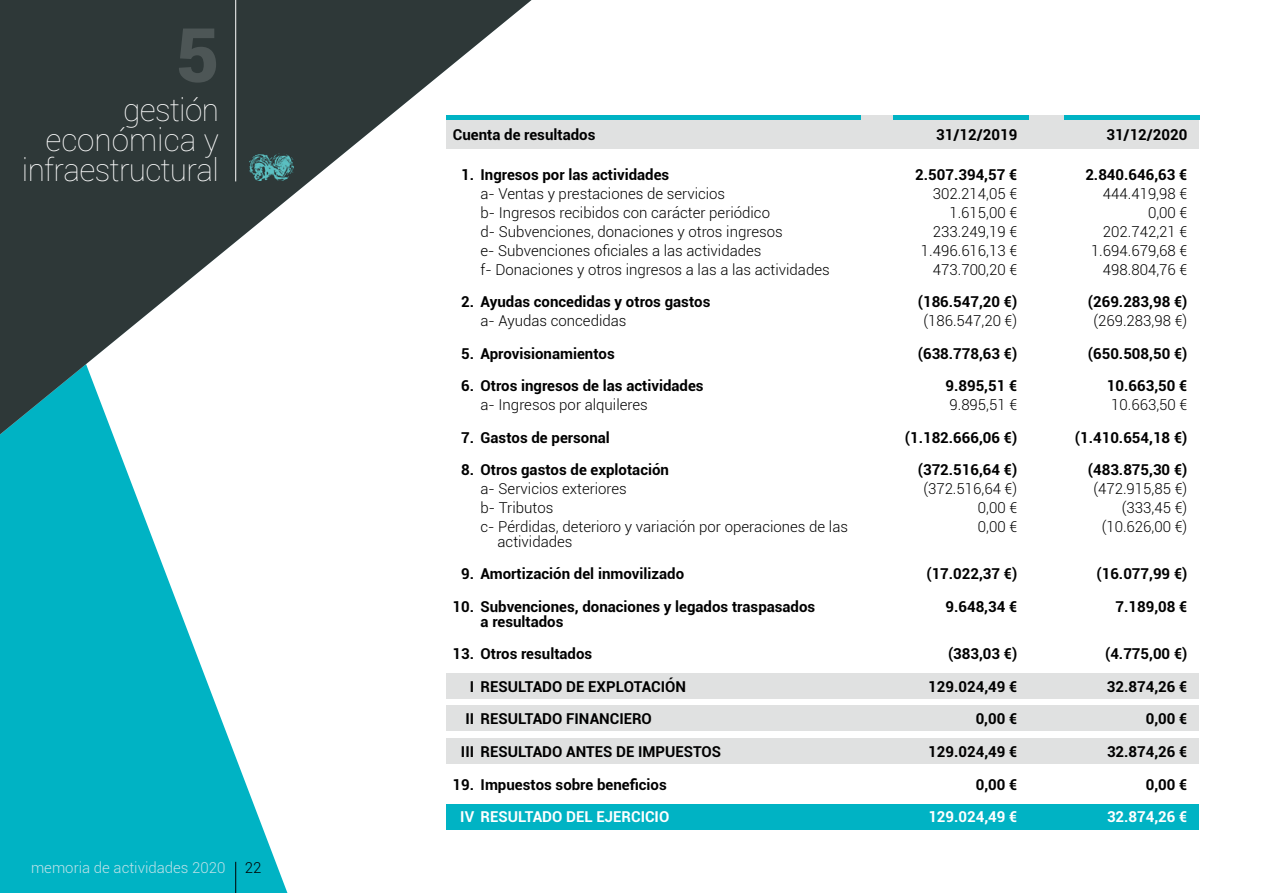
<style>
.page{position:relative;width:1263px;height:893px;background:#fff}
.page>*{position:absolute;margin:0;border:0;box-sizing:border-box;transform-origin:0 0}
.t1{font:900 75px "Roboto";color:#4d5656}
.t2{font:100 31.5px/30px "Roboto";letter-spacing:-.02em;color:#fff;text-align:right}
.t3{font:700 15px/15px "Roboto";color:#000}
.t4{font:300 15px/15px "Roboto";color:#000}
.t5{font:700 15px "Roboto";color:#fff}
.t6{font:300 15px "Roboto";color:#bee2e9}
</style>
<div class="page">
<svg style="left:0;top:495px;width:288px;height:398px;fill:#00b3c4"></svg>
<svg style="left:0;top:0;width:532px;height:495px"></svg>
<hr style="left:235px;top:862px;width:1px;height:31px;background:#000">
<svg style="left:0;top:0;width:531px;height:434px;fill:#2e3838"></svg>
<img style="left:250px;top:153px;width:44px;height:28px">
<hr style="left:235px;top:0;width:1px;height:181px;background:#fff">
<div style="left:446px;top:804px;width:753px;height:25px;background:#00b3c4"></div>
<div style="left:446px;top:738px;width:753px;height:26px;background:#e0e1e1"></div>
<div style="left:446px;top:706px;width:753px;height:25px;background:#e0e1e1"></div>
<div style="left:446px;top:673px;width:753px;height:25px;background:#e0e1e1"></div>
<div style="left:446px;top:115px;width:752px;height:34px;background:#e0e1e1"></div>
<div style="left:446px;top:115px;width:415px;height:5px;background:#00b3c4"></div>
<div style="left:1064px;top:115px;width:135px;height:5px;background:#00b3c4"></div>
<div style="left:893px;top:115px;width:135px;height:5px;background:#00b3c4"></div>
<h1 class="t1" style="left:176px;top:2px;width:45px">5</h1>
<h2 class="t2" style="left:22px;top:94px;width:199px">gestión económica y infraestructural</h2>
<p class="t6" style="left:31px;top:857px;width:196px">memoria de actividades 2020</p>
<p class="t4" style="left:245px;top:860px;width:18px">22</p>
<p class="t3" style="left:453px;top:126px;width:144px">Cuenta de resultados</p>
<p class="t3" style="left:936px;top:126px;width:82px">31/12/2019</p>
<p class="t3" style="left:1106px;top:126px;width:82px">31/12/2020</p>
<p class="t3" style="left:461px;top:167px;width:210px">1. Ingresos por las actividades</p>
<p class="t3" style="left:915px;top:167px;width:103px">2.507.394,57 €</p>
<p class="t3" style="left:1085px;top:167px;width:104px">2.840.646,63 €</p>
<p class="t4" style="left:480px;top:186px;width:246px">a- Ventas y prestaciones de servicios</p>
<p class="t4" style="left:933px;top:186px;width:86px">302.214,05 €</p>
<p class="t4" style="left:1103px;top:186px;width:86px">444.419,98 €</p>
<p class="t4" style="left:480px;top:205px;width:291px">b- Ingresos recibidos con carácter periódico</p>
<p class="t4" style="left:949px;top:205px;width:69px">1.615,00 €</p>
<p class="t4" style="left:1148px;top:205px;width:41px">0,00 €</p>
<p class="t4" style="left:480px;top:224px;width:304px">d- Subvenciones, donaciones y otros ingresos</p>
<p class="t4" style="left:933px;top:224px;width:86px">233.249,19 €</p>
<p class="t4" style="left:1103px;top:224px;width:86px">202.742,21 €</p>
<p class="t4" style="left:480px;top:243px;width:282px">e- Subvenciones oficiales a las actividades</p>
<p class="t4" style="left:921px;top:243px;width:98px">1.496.616,13 €</p>
<p class="t4" style="left:1091px;top:243px;width:98px">1.694.679,68 €</p>
<p class="t4" style="left:481px;top:262px;width:351px">f- Donaciones y otros ingresos a las a las actividades</p>
<p class="t4" style="left:933px;top:262px;width:86px">473.700,20 €</p>
<p class="t4" style="left:1103px;top:262px;width:86px">498.804,76 €</p>
<p class="t3" style="left:461px;top:294px;width:251px">2. Ayudas concedidas y otros gastos</p>
<p class="t3" style="left:918px;top:294px;width:101px">(186.547,20 €)</p>
<p class="t3" style="left:1088px;top:294px;width:101px">(269.283,98 €)</p>
<p class="t4" style="left:481px;top:313px;width:147px">a- Ayudas concedidas</p>
<p class="t4" style="left:923px;top:313px;width:95px">(186.547,20 €)</p>
<p class="t4" style="left:1093px;top:313px;width:95px">(269.283,98 €)</p>
<p class="t3" style="left:461px;top:345px;width:155px">5. Aprovisionamientos</p>
<p class="t3" style="left:918px;top:345px;width:101px">(638.778,63 €)</p>
<p class="t3" style="left:1088px;top:345px;width:101px">(650.508,50 €)</p>
<p class="t3" style="left:461px;top:378px;width:244px">6. Otros ingresos de las actividades</p>
<p class="t3" style="left:945px;top:378px;width:73px">9.895,51 €</p>
<p class="t3" style="left:1107px;top:378px;width:82px">10.663,50 €</p>
<p class="t4" style="left:480px;top:397px;width:169px">a- Ingresos por alquileres</p>
<p class="t4" style="left:949px;top:397px;width:69px">9.895,51 €</p>
<p class="t4" style="left:1111px;top:397px;width:78px">10.663,50 €</p>
<p class="t3" style="left:461px;top:429px;width:150px">7. Gastos de personal</p>
<p class="t3" style="left:905px;top:429px;width:114px">(1.182.666,06 €)</p>
<p class="t3" style="left:1075px;top:429px;width:114px">(1.410.654,18 €)</p>
<p class="t3" style="left:461px;top:462px;width:209px">8. Otros gastos de explotación</p>
<p class="t3" style="left:918px;top:462px;width:101px">(372.516,64 €)</p>
<p class="t3" style="left:1088px;top:462px;width:101px">(483.875,30 €)</p>
<p class="t4" style="left:480px;top:481px;width:148px">a- Servicios exteriores</p>
<p class="t4" style="left:923px;top:481px;width:95px">(372.516,64 €)</p>
<p class="t4" style="left:1093px;top:481px;width:95px">(472.915,85 €)</p>
<p class="t4" style="left:480px;top:500px;width:74px">b- Tributos</p>
<p class="t4" style="left:978px;top:500px;width:41px">0,00 €</p>
<p class="t4" style="left:1122px;top:500px;width:67px">(333,45 €)</p>
<p class="t4" style="left:498px;top:519px;width:352px;text-indent:-17px">c- Pérdidas, deterioro y variación por operaciones de las actividades</p>
<p class="t4" style="left:978px;top:519px;width:41px">0,00 €</p>
<p class="t4" style="left:1102px;top:519px;width:87px">(10.626,00 €)</p>
<p class="t3" style="left:461px;top:566px;width:224px">9. Amortización del inmovilizado</p>
<p class="t3" style="left:926px;top:566px;width:92px">(17.022,37 €)</p>
<p class="t3" style="left:1096px;top:566px;width:92px">(16.077,99 €)</p>
<p class="t3" style="left:481px;top:598px;width:336px;text-indent:-28px">10. Subvenciones, donaciones y legados traspasados a resultados</p>
<p class="t3" style="left:945px;top:598px;width:73px">9.648,34 €</p>
<p class="t3" style="left:1115px;top:598px;width:73px">7.189,08 €</p>
<p class="t3" style="left:453px;top:646px;width:141px">13. Otros resultados</p>
<p class="t3" style="left:948px;top:646px;width:71px">(383,03 €)</p>
<p class="t3" style="left:1105px;top:646px;width:84px">(4.775,00 €)</p>
<p class="t3" style="left:470px;top:678px;width:218px">I RESULTADO DE EXPLOTACIÓN</p>
<p class="t3" style="left:928px;top:678px;width:91px">129.024,49 €</p>
<p class="t3" style="left:1107px;top:678px;width:82px">32.874,26 €</p>
<p class="t3" style="left:465px;top:711px;width:188px">II RESULTADO FINANCIERO</p>
<p class="t3" style="left:976px;top:711px;width:43px">0,00 €</p>
<p class="t3" style="left:1146px;top:711px;width:43px">0,00 €</p>
<p class="t3" style="left:461px;top:744px;width:262px">III RESULTADO ANTES DE IMPUESTOS</p>
<p class="t3" style="left:928px;top:744px;width:91px">129.024,49 €</p>
<p class="t3" style="left:1107px;top:744px;width:82px">32.874,26 €</p>
<p class="t3" style="left:453px;top:776px;width:216px">19. Impuestos sobre beneficios</p>
<p class="t3" style="left:976px;top:776px;width:43px">0,00 €</p>
<p class="t3" style="left:1146px;top:776px;width:43px">0,00 €</p>
<p class="t5" style="left:460px;top:806px;width:211px">IV RESULTADO DEL EJERCICIO</p>
<p class="t5" style="left:928px;top:806px;width:91px">129.024,49 €</p>
<p class="t5" style="left:1107px;top:806px;width:82px">32.874,26 €</p>
</div>
